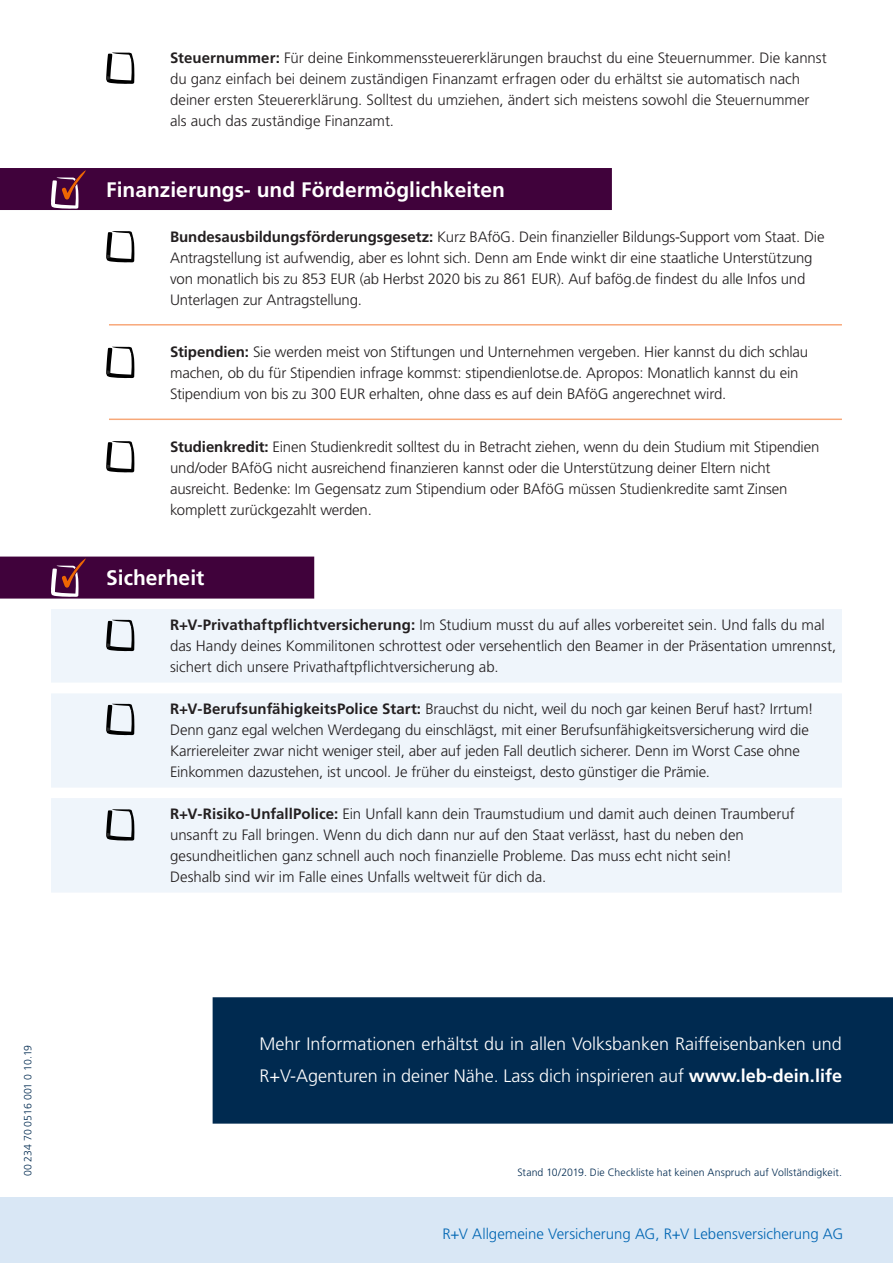
<style>
.page{position:relative;width:893px;height:1263px;background:#fff}
.page>*{position:absolute;margin:0;border:0;box-sizing:border-box;transform-origin:0 0}
.t1{font:700 21px "Frutiger LT Std";color:#fff}
.t2{font:300 18px/31.5px "Frutiger LT Std";color:#fff}
.t3{font:300 15px/21px "Frutiger LT Std";letter-spacing:-.01em;color:#231f20}
.t4{font:300 15px "Frutiger LT Std";color:#0166b3}
.t5{font:300 10.65px "Frutiger LT Std";letter-spacing:.01em;color:#002a50}
.t6{font:300 10.5px "Frutiger";color:#002a50}
.s1{font-weight:700}
</style>
<div class="page">
<div style="left:0;top:1197px;width:893px;height:66px;background:#d9e7f5"></div>
<div style="left:51px;top:798px;width:791px;height:94px;background:#eff5fb"></div>
<div style="left:51px;top:694px;width:791px;height:93px;background:#eff5fb"></div>
<div style="left:51px;top:609px;width:791px;height:73px;background:#eff5fb"></div>
<div style="left:0;top:557px;width:314px;height:42px;background:#40023b"></div>
<svg style="left:106px;top:620px;width:28px;height:31px"></svg>
<svg style="left:106px;top:704px;width:28px;height:31px"></svg>
<svg style="left:106px;top:809px;width:28px;height:31px"></svg>
<svg style="left:106px;top:53px;width:28px;height:31px"></svg>
<hr style="left:109px;top:324px;width:733px;height:2px;background:#f36e21">
<hr style="left:109px;top:419px;width:733px;height:1px;background:#f36e21">
<div style="left:0;top:168px;width:612px;height:42px;background:#40023b"></div>
<svg style="left:106px;top:231px;width:28px;height:31px"></svg>
<svg style="left:106px;top:347px;width:28px;height:31px"></svg>
<svg style="left:106px;top:441px;width:28px;height:31px"></svg>
<div style="left:213px;top:997px;width:680px;height:126px;background:#002a50"></div>
<p class="t6" style="left:22px;top:1176px;width:133px;rotate:-90deg">00 234 70 0516 001 0 10.19</p>
<p class="t3" style="left:170px;top:48px;width:658px"><span class="s1">Steuernummer:</span> Für deine Einkommenssteuererklärungen brauchst du eine Steuernummer. Die kannst du ganz einfach bei deinem zuständigen Finanzamt erfragen oder du erhältst sie automatisch nach deiner ersten Steuererklärung. Solltest du umziehen, ändert sich meistens sowohl die Steuernummer als auch das zuständige Finanzamt.</p>
<h1 class="t1" style="left:106px;top:177px;width:400px">Finanzierungs- und Fördermöglichkeiten</h1>
<p class="t3" style="left:170px;top:226px;width:656px"><span class="s1">Bundesausbildungsförderungsgesetz:</span> Kurz BAföG. Dein finanzieller Bildungs-Support vom Staat. Die Antragstellung ist aufwendig, aber es lohnt sich. Denn am Ende winkt dir eine staatliche Unterstützung von monatlich bis zu 853 EUR (ab Herbst 2020 bis zu 861 EUR). Auf bafög.de findest du alle Infos und Unterlagen zur Antragstellung.</p>
<p class="t3" style="left:170px;top:342px;width:639px"><span class="s1">Stipendien:</span> Sie werden meist von Stiftungen und Unternehmen vergeben. Hier kannst du dich schlau machen, ob du für Stipendien infrage kommst: stipendienlotse.de. Apropos: Monatlich kannst du ein<br>Stipendium von bis zu 300 EUR erhalten, ohne dass es auf dein BAföG angerechnet wird.</p>
<p class="t3" style="left:170px;top:436px;width:651px"><span class="s1">Studienkredit:</span> Einen Studienkredit solltest du in Betracht ziehen, wenn du dein Studium mit Stipendien und/oder BAföG nicht ausreichend finanzieren kannst oder die Unterstützung deiner Eltern nicht ausreicht. Bedenke: Im Gegensatz zum Stipendium oder BAföG müssen Studienkredite samt Zinsen komplett zurückgezahlt werden.</p>
<h1 class="t1" style="left:106px;top:566px;width:100px">Sicherheit</h1>
<p class="t3" style="left:170px;top:615px;width:668px"><span class="s1">R+V-Privathaftpflichtversicherung:</span> Im Studium musst du auf alles vorbereitet sein. Und falls du mal das Handy deines Kommilitonen schrottest oder versehentlich den Beamer in der Präsentation umrennst, sichert dich unsere Privathaftpflichtversicherung ab.</p>
<p class="t3" style="left:170px;top:699px;width:645px"><span class="s1">R+V-BerufsunfähigkeitsPolice Start:</span> Brauchst du nicht, weil du noch gar keinen Beruf hast? Irrtum!<br>Denn ganz egal welchen Werdegang du einschlägst, mit einer Berufsunfähigkeitsversicherung wird die Karriereleiter zwar nicht weniger steil, aber auf jeden Fall deutlich sicherer. Denn im Worst Case ohne Einkommen dazustehen, ist uncool. Je früher du einsteigst, desto günstiger die Prämie.</p>
<p class="t3" style="left:170px;top:804px;width:626px"><span class="s1">R+V-Risiko-UnfallPolice:</span> Ein Unfall kann dein Traumstudium und damit auch deinen Traumberuf unsanft zu Fall bringen. Wenn du dich dann nur auf den Staat verlässt, hast du neben den gesundheitlichen ganz schnell auch noch finanzielle Probleme. Das muss echt nicht sein!<br>Deshalb sind wir im Falle eines Unfalls weltweit für dich da.</p>
<p class="t2" style="left:259px;top:1028px;width:584px">Mehr Informationen erhältst du in allen Volksbanken Raiffeisenbanken und<br>R+V-Agenturen in deiner Nähe. Lass dich inspirieren auf <span class="s1">www.leb-dein.life</span></p>
<p class="t5" style="left:517px;top:1166px;width:326px">Stand 10/2019. Die Checkliste hat keinen Anspruch auf Vollständigkeit.</p>
<p class="t4" style="left:442px;top:1225px;width:402px">R+V Allgemeine Versicherung AG, R+V Lebensversicherung AG</p>
</div>
